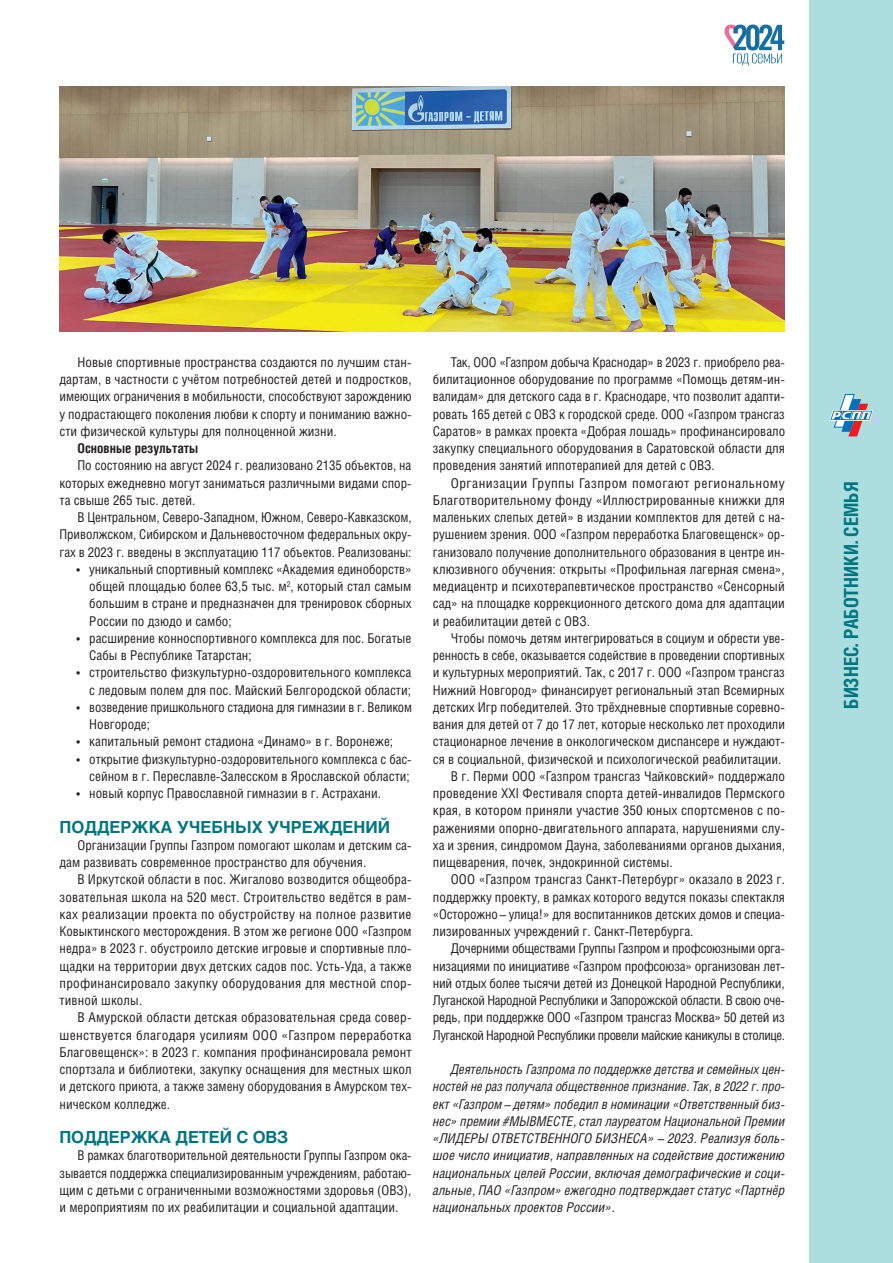
<style>
.page{position:relative;width:893px;height:1263px;background:#fff}
.page>*{position:absolute;margin:0;border:0;box-sizing:border-box;transform-origin:0 0}
.t1{font:700 19.5px "Helios Cond C";color:#007680}
.t2{font:700 16.5px "Helios C";color:#007680}
.t3{font:13.5px/17.2px "Helios Cond C";color:#231f20;text-align:justify}
.t4{font:italic 13.5px/17.2px "Helios Cond C";color:#231f20;text-align:justify}
.t5{font:13.5px "Helios Cond C";letter-spacing:-.02em;color:#231f20}
.t6{font:13.5px "Helios Cond C";letter-spacing:-.03em;color:#231f20}
.t7{font:13.5px "Helios Cond C";letter-spacing:-.025em;color:#231f20}
.t8{font:700 13.5px "Helios Cond C";color:#231f20}
.s1{font-style:normal}
</style>
<div class="page">
<div style="left:809px;top:0;width:84px;height:1263px;background:#acdddf"></div>
<svg style="left:829px;top:394px;width:44px;height:42px"></svg>
<svg style="left:725px;top:25px;width:59px;height:41px"></svg>
<img style="left:60px;top:86px;width:725px;height:246px">
<p class="t3" style="left:60px;top:353px;width:354px;text-indent:18px">Новые спортивные пространства создаются по лучшим стан&shy;дартам, в частности с учётом потребностей детей и подростков, имеющих ограничения в мобильности, способствуют зарождению у подрастающего поколения любви к спорту и пониманию важно&shy;сти физической культуры для полноценной жизни.</p>
<p class="t8" style="left:78px;top:440px;width:122px">Основные результаты</p>
<p class="t3" style="left:60px;top:457px;width:354px;text-indent:18px">По состоянию на август 2024 г. реализовано 2135 объектов, на которых ежедневно могут заниматься различными видами спор&shy;та свыше 265 тыс. детей.</p>
<p class="t3" style="left:60px;top:508px;width:354px;text-indent:18px">В Центральном, Северо-Западном, Южном, Северо-Кавказском, Приволжском, Сибирском и Дальневосточном федеральных окру&shy;гах в 2023 г. введены в эксплуатацию 117 объектов. Реализованы:</p>
<p class="t3" style="left:89px;top:560px;width:324px;text-indent:-13px">• уникальный спортивный комплекс «Академия единоборств» общей площадью более 63,5 тыс. м<sup>2</sup>, который стал самым большим в стране и предназначен для тренировок сборных России по дзюдо и самбо;</p>
<p class="t3" style="left:89px;top:629px;width:324px;text-indent:-13px">• расширение конноспортивного комплекса для пос. Богатые<br>Сабы в Республике Татарстан;</p>
<p class="t3" style="left:77px;top:664px;width:336px;text-align:right">• строительство физкультурно-оздоровительного комплекса с ледовым полем для пос. Майский Белгородской области;</p>
<p class="t3" style="left:89px;top:698px;width:324px;text-indent:-13px">• возведение пришкольного стадиона для гимназии в г. Великом<br>Новгороде;</p>
<p class="t3" style="left:77px;top:733px;width:318px">• капитальный ремонт стадиона «Динамо» в г. Воронеже;</p>
<p class="t3" style="left:77px;top:750px;width:337px;text-align:right">• открытие физкультурно-оздоровительного комплекса с бас&shy;сейном в г. Переславле-Залесском в Ярославской области;</p>
<p class="t3" style="left:77px;top:784px;width:306px">• новый корпус Православной гимназии в г. Астрахани.</p>
<p class="t2" style="left:60px;top:817px;width:332px">ПОДДЕРЖКА УЧЕБНЫХ УЧРЕЖДЕНИЙ</p>
<p class="t3" style="left:60px;top:836px;width:354px;text-indent:18px">Организации Группы Газпром помогают школам и детским са&shy;дам развивать современное пространство для обучения.</p>
<p class="t3" style="left:60px;top:871px;width:354px;text-indent:18px">В Иркутской области в пос. Жигалово возводится общеобра&shy;зовательная школа на 520 мест. Строительство ведётся в рам&shy;ках реализации проекта по обустройству на полное развитие Ковыктинского месторождения. В этом же регионе ООО «Газпром недра» в 2023 г. обустроило детские игровые и спортивные пло&shy;щадки на территории двух детских садов пос. Усть-Уда, а также профинансировало закупку оборудования для местной спор&shy;тивной школы.</p>
<p class="t3" style="left:60px;top:1009px;width:354px;text-indent:18px">В Амурской области детская образовательная среда совер&shy;шенствуется благодаря усилиям ООО «Газпром переработка Благовещенск»: в 2023 г. компания профинансировала ремонт спортзала и библиотеки, закупку оснащения для местных школ и детского приюта, а также замену оборудования в Амурском тех&shy;ническом колледже.</p>
<p class="t2" style="left:60px;top:1128px;width:230px">ПОДДЕРЖКА ДЕТЕЙ С ОВЗ</p>
<p class="t3" style="left:60px;top:1147px;width:354px;text-indent:18px">В рамках благотворительной деятельности Группы Газпром ока&shy;зывается поддержка специализированным учреждениям, работаю&shy;щим с детьми с ограниченными возможностями здоровья (ОВЗ), и мероприятиям по их реабилитации и социальной адаптации.</p>
<p class="t3" style="left:433px;top:353px;width:354px;text-indent:18px">Так, ООО «Газпром добыча Краснодар» в 2023 г. приобрело реа&shy;билитационное оборудование по программе «Помощь детям-ин&shy;валидам» для детского сада в г. Краснодаре, что позволит адапти&shy;ровать 165 детей с ОВЗ к городской среде. ООО «Газпром трансгаз Саратов» в рамках проекта «Добрая лошадь» профинансировало закупку специального оборудования в Саратовской области для проведения занятий иппотерапией для детей с ОВЗ.</p>
<p class="t3" style="left:433px;top:474px;width:354px;text-indent:18px">Организации Группы Газпром помогают региональному Благотворительному фонду «Иллюстрированные книжки для маленьких слепых детей» в издании комплектов для детей с на&shy;рушением зрения. ООО «Газпром переработка Благовещенск» ор&shy;ганизовало получение дополнительного образования в центре ин&shy;клюзивного обучения: открыты «Профильная лагерная смена», медиацентр и психотерапевтическое пространство «Сенсорный сад» на площадке коррекционного детского дома для адаптации и реабилитации детей с ОВЗ.</p>
<p class="t3" style="left:451px;top:629px;width:336px">Чтобы помочь детям интегрироваться в социум и обрести уве-</p>
<p class="t3" style="left:433px;top:646px;width:353px">ренность в себе, оказывается содействие в проведении спортивных</p>
<p class="t3" style="left:433px;top:664px;width:354px">и культурных мероприятий. Так, с 2017 г. ООО «Газпром трансгаз</p>
<p class="t3" style="left:433px;top:681px;width:353px">Нижний Новгород» финансирует региональный этап Всемирных</p>
<p class="t3" style="left:433px;top:698px;width:354px">детских Игр победителей. Это трёхдневные спортивные соревно-</p>
<p class="t3" style="left:433px;top:715px;width:354px">вания для детей от 7 до 17 лет, которые несколько лет проходили</p>
<p class="t3" style="left:433px;top:733px;width:354px">стационарное лечение в онкологическом диспансере и нуждают-</p>
<p class="t3" style="left:433px;top:750px;width:350px">ся в социальной, физической и психологической реабилитации.</p>
<p class="t3" style="left:451px;top:767px;width:336px">В г. Перми ООО «Газпром трансгаз Чайковский» поддержало</p>
<p class="t3" style="left:433px;top:784px;width:354px">проведение XXI Фестиваля спорта детей-инвалидов Пермского</p>
<p class="t3" style="left:433px;top:802px;width:354px">края, в котором приняли участие 350 юных спортсменов с по-</p>
<p class="t3" style="left:433px;top:819px;width:354px">ражениями опорно-двигательного аппарата, нарушениями слу-</p>
<p class="t3" style="left:433px;top:836px;width:354px">ха и зрения, синдромом Дауна, заболеваниями органов дыхания,</p>
<p class="t3" style="left:433px;top:853px;width:241px">пищеварения, почек, эндокринной системы.</p>
<p class="t3" style="left:451px;top:871px;width:336px">ООО «Газпром трансгаз Санкт-Петербург» оказало в 2023 г.</p>
<p class="t3" style="left:433px;top:888px;width:354px">поддержку проекту, в рамках которого ведутся показы спектакля</p>
<p class="t3" style="left:433px;top:905px;width:352px">«Осторожно – улица!» для воспитанников детских домов и специа-</p>
<p class="t3" style="left:433px;top:922px;width:262px">лизированных учреждений г. Санкт-Петербурга.</p>
<p class="t5" style="left:451px;top:940px;width:336px">Дочерними обществами Группы Газпром и профсоюзными орга-</p>
<p class="t5" style="left:433px;top:958px;width:354px">низациями по инициативе «Газпром профсоюза» организован лет-</p>
<p class="t5" style="left:433px;top:975px;width:353px">ний отдых более тысячи детей из Донецкой Народной Республики,</p>
<p class="t7" style="left:433px;top:992px;width:354px">Луганской Народной Республики и Запорожской области. В свою оче-</p>
<p class="t3" style="left:433px;top:1009px;width:353px">редь, при поддержке ООО «Газпром трансгаз Москва» 50 детей из</p>
<p class="t6" style="left:433px;top:1027px;width:354px">Луганской Народной Республики провели майские каникулы в столице.</p>
<p class="t4" style="left:433px;top:1060px;width:354px;text-indent:18px">Деятельность Газпрома по поддержке детства и семейных цен&shy;ностей не раз получала общественное признание. Так, в 2022 г. про&shy;ект «Газпром <span class="s1">–</span> детям» победил в номинации «Ответственный биз&shy;нес» премии #МЫВМЕСТЕ, стал лауреатом Национальной Премии «ЛИДЕРЫ ОТВЕТСТВЕННОГО БИЗНЕСА» – 2023. Реализуя боль&shy;шое число инициатив, направленных на содействие достижению национальных целей России, включая демографические и соци&shy;альные, ПАО «Газпром» ежегодно подтверждает статус «Партнёр национальных проектов России».</p>
<h1 class="t1" style="left:840px;top:709px;width:229px;rotate:-90deg">БИЗНЕС. РАБОТНИКИ. СЕМЬЯ</h1>
</div>
